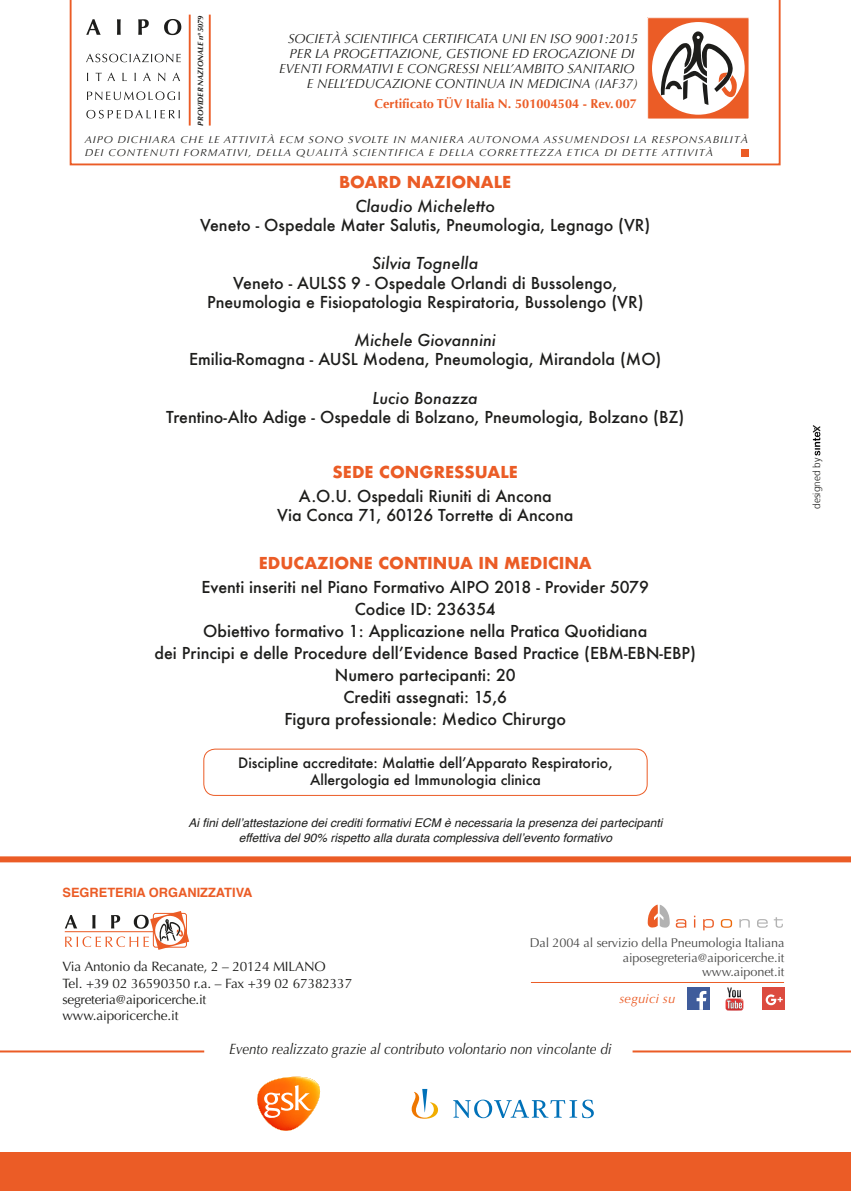
<style>
.page{position:relative;width:851px;height:1191px;background:#fff}
.page>*{position:absolute;margin:0;border:0;box-sizing:border-box;transform-origin:0 0}
.t1{font:500 16px/22px "Futura";color:#1d1d1b;text-align:center}
.t2{font:italic 500 16px "Futura";color:#1d1d1b}
.t3{font:700 16px "Futura";color:#eb5c26}
.t4{font:italic 15px "Optima";color:#1d1d1b;scale:.9 1}
.t5{font:500 14px/16.8px "Futura";color:#1d1d1b;text-align:center}
.t6{font:13.6px/16.2px "Optima";letter-spacing:-.01em;color:#1d1d1b}
.t7{font:italic 13.2px/15px "Optima";color:#1d1d1b;text-align:right}
.t8{font:italic 13px "Optima";letter-spacing:.02em;color:#eb5c26}
.t9{font:700 12.8px "Optima";color:#eb5c26}
.t10{font:700 12.8px "Helvetica";color:#eb5c26}
.t11{font:12.6px/14.4px "Optima";letter-spacing:-.01em;color:#4b4b4a;text-align:right}
.t12{font:italic 12px/14.4px "Helvetica";color:#1d1d1b;text-align:center}
.t13{font:italic 10px/13.2px "Optima";letter-spacing:.08em;color:#1d1d1b;scale:1.09 1}
.t14{font:300 10px "Frutiger";color:#1d1d1b}
.t15{font:italic 700 7.8px "Optima";color:#1d1d1b}
</style>
<div class="page">
<svg style="left:812px;top:425px;width:8px;height:30px"></svg>
<svg style="left:69px;top:0;width:712px;height:165px"></svg>
<hr style="left:189px;top:15px;width:2px;height:111px;background:#eb5c26">
<hr style="left:209px;top:15px;width:2px;height:111px;background:#eb5c26">
<div style="left:741px;top:149px;width:7px;height:7px;background:#eb5c26"></div>
<svg style="left:0;top:856px;width:850px;height:275px"></svg>
<svg style="left:65px;top:911px;width:124px;height:39px"></svg>
<svg style="left:675px;top:919px;width:11px;height:8px"></svg>
<svg style="left:693px;top:915px;width:2px;height:12px"></svg>
<svg style="left:703px;top:919px;width:10px;height:11px"></svg>
<svg style="left:720px;top:919px;width:12px;height:8px"></svg>
<svg style="left:739px;top:919px;width:10px;height:8px"></svg>
<svg style="left:756px;top:919px;width:11px;height:8px"></svg>
<svg style="left:773px;top:917px;width:9px;height:10px"></svg>
<svg style="left:647px;top:904px;width:22px;height:23px"></svg>
<img style="left:762px;top:987px;width:22px;height:22px">
<svg style="left:765px;top:994px;width:17px;height:11px"></svg>
<div style="left:687px;top:987px;width:22px;height:23px;background:#3f5c9b"></div>
<svg style="left:696px;top:991px;width:10px;height:19px"></svg>
<svg style="left:725px;top:987px;width:18px;height:23px"></svg>
<hr style="left:531px;top:982px;width:253px;height:1px;background:#eb5c26">
<hr style="left:0;top:1050px;width:204px;height:2px;background:#eb5c26">
<hr style="left:632px;top:1050px;width:218px;height:2px;background:#eb5c26">
<div style="left:0;top:1152px;width:850px;height:39px;background:#eb5c26"></div>
<div style="left:203px;top:748px;width:444px;height:48px;border:1px solid #eb5c26;border-radius:11px"></div>
<svg style="left:257px;top:1076px;width:63px;height:54px"></svg>
<svg style="left:411px;top:1089px;width:182px;height:29px"></svg>
<p class="t15" style="left:196px;top:126px;width:112px;rotate:-90deg">PROVIDER NAZIONALE n°5079</p>
<p class="t7" style="left:279px;top:31px;width:360px">SOCIETÀ SCIENTIFICA CERTIFICATA UNI EN ISO 9001:2015<br>PER LA PROGETTAZIONE, GESTIONE ED EROGAZIONE DI EVENTI FORMATIVI E CONGRESSI NELL’AMBITO SANITARIO E NELL’EDUCAZIONE CONTINUA IN MEDICINA (IAF37)</p>
<p class="t9" style="left:374px;top:96px;width:264px">Certificato TÜV Italia N. 501004504 - Rev. 007</p>
<p class="t13" style="left:85px;top:133px;width:610px">AIPO DICHIARA CHE LE ATTIVITÀ ECM SONO SVOLTE IN MANIERA AUTONOMA ASSUMENDOSI LA RESPONSABILITÀ<br>DEI CONTENUTI FORMATIVI, DELLA QUALITÀ SCIENTIFICA E DELLA CORRETTEZZA ETICA DI DETTE ATTIVITÀ</p>
<p class="t3" style="left:339px;top:170px;width:173px">BOARD NAZIONALE</p>
<p class="t2" style="left:355px;top:195px;width:141px">Claudio Micheletto</p>
<p class="t1" style="left:200px;top:214px;width:451px">Veneto - Ospedale Mater Salutis, Pneumologia, Legnago (VR)</p>
<p class="t2" style="left:372px;top:252px;width:107px">Silvia Tognella</p>
<p class="t1" style="left:207px;top:273px;width:438px;line-height:19.2px">Veneto - AULSS 9 - Ospedale Orlandi di Bussolengo,<br>Pneumologia e Fisiopatologia Respiratoria, Bussolengo (VR)</p>
<p class="t2" style="left:354px;top:329px;width:143px">Michele Giovannini</p>
<p class="t1" style="left:189px;top:348px;width:474px">Emilia-Romagna - AUSL Modena, Pneumologia, Mirandola (MO)</p>
<p class="t2" style="left:372px;top:387px;width:107px">Lucio Bonazza</p>
<p class="t1" style="left:166px;top:406px;width:519px">Trentino-Alto Adige - Ospedale di Bolzano, Pneumologia, Bolzano (BZ)</p>
<p class="t3" style="left:332px;top:460px;width:187px">SEDE CONGRESSUALE</p>
<p class="t1" style="left:277px;top:486px;width:298px;line-height:19.2px">A.O.U. Ospedali Riuniti di Ancona<br>Via Conca 71, 60126 Torrette di Ancona</p>
<p class="t3" style="left:259px;top:552px;width:334px">EDUCAZIONE CONTINUA IN MEDICINA</p>
<p class="t1" style="left:154px;top:576px;width:543px">Eventi inseriti nel Piano Formativo AIPO 2018 - Provider 5079<br>Codice ID: 236354<br>Obiettivo formativo 1: Applicazione nella Pratica Quotidiana<br>dei Principi e delle Procedure dell’Evidence Based Practice (EBM-EBN-EBP)<br>Numero partecipanti: 20<br>Crediti assegnati: 15,6<br>Figura professionale: Medico Chirurgo</p>
<p class="t5" style="left:238px;top:754px;width:376px">Discipline accreditate: Malattie dell’Apparato Respiratorio,<br>Allergologia ed Immunologia clinica</p>
<p class="t12" style="left:188px;top:816px;width:475px">Ai fini dell’attestazione dei crediti formativi ECM è necessaria la presenza dei partecipanti effettiva del 90% rispetto alla durata complessiva dell’evento formativo</p>
<p class="t10" style="left:63px;top:882px;width:191px">SEGRETERIA ORGANIZZATIVA</p>
<p class="t11" style="left:529px;top:936px;width:256px">Dal 2004 al servizio della Pneumologia Italiana aiposegreteria@aiporicerche.it<br>www.aiponet.it</p>
<p class="t8" style="left:619px;top:991px;width:58px">seguici su</p>
<p class="t4" style="left:229px;top:1039px;width:426px">Evento realizzato grazie al contributo volontario non vincolante di</p>
<p class="t6" style="left:63px;top:959px;width:291px">Via Antonio da Recanate, 2 – 20124 MILANO<br>Tel. +39 02 36590350 r.a. – Fax +39 02 67382337 segreteria@aiporicerche.it<br>www.aiporicerche.it</p>
<p class="t14" style="left:811px;top:509px;width:53px;rotate:-90deg">designed by</p>
</div>
